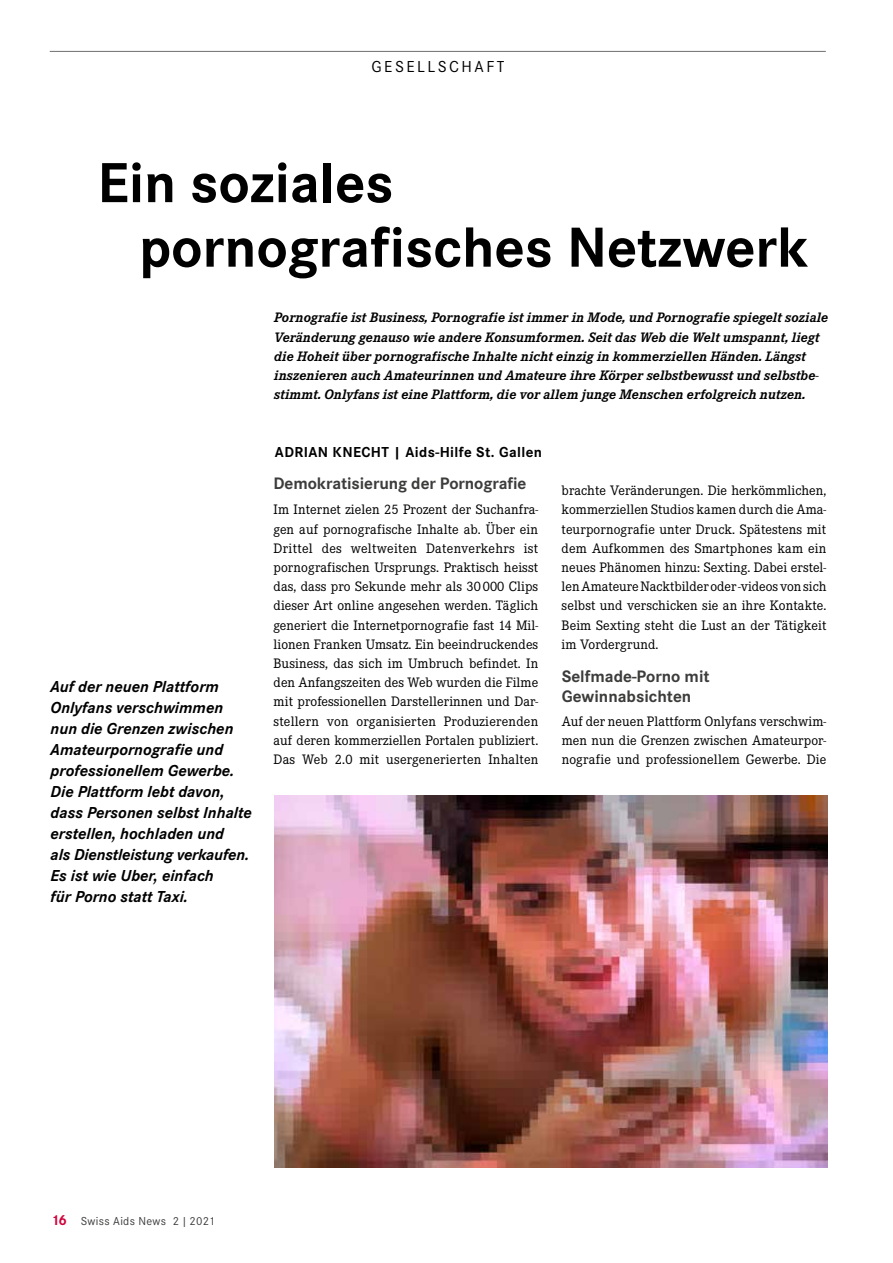
<style>
.page{position:relative;width:893px;height:1263px;background:#fff}
.page>*{position:absolute;margin:0;border:0;box-sizing:border-box;transform-origin:0 0}
.t1{font:700 58.5px/64.5px "Corporate STOT";color:#000}
.t2{font:700 17.25px/20.9px "Corporate STOT";letter-spacing:-.005em;color:#3c3c3b}
.t3{font:italic 700 16.5px/21px "Corporate STOT";color:#000}
.t4{font:16.5px "Corporate STOT";letter-spacing:.15em;color:#000}
.t5{font:700 15px "Corporate STOT";letter-spacing:.025em;color:#000}
.t6{font:14.25px/19.2px "Corporate ETOT";letter-spacing:.005em;color:#000;text-align:justify}
.t7{font:italic 700 14.25px/19.2px "Corporate ETOT";letter-spacing:.005em;color:#000}
.t8{font:12px "Corporate STOT";letter-spacing:.025em;color:#3c3c3b}
.s1{font-weight:700;font-size:15px;color:#d0043c}
</style>
<div class="page">
<img style="left:274px;top:796px;width:553px;height:371px">
<hr style="left:50px;top:51px;width:776px;height:1px;background:#706f6f">
<p class="t4" style="left:372px;top:57px;width:134px">GESELLSCHAFT</p>
<h1 class="t1" style="left:139px;top:152px;width:671px;text-indent:-42px">Ein soziales pornografisches Netzwerk</h1>
<p class="t7" style="left:274px;top:308px;width:555px">Pornografie ist Business, Pornografie ist immer in Mode, und Pornografie spiegelt soziale Veränderung genauso wie andere Konsumformen. Seit das Web die Welt umspannt, liegt die Hoheit über pornografische Inhalte nicht einzig in kommerziellen Händen. Längst inszenieren auch Amateurinnen und Amateure ihre Körper selbstbewusst und selbstbe&shy;stimmt. Onlyfans ist eine Plattform, die vor allem junge Menschen erfolgreich nutzen.</p>
<p class="t3" style="left:51px;top:676px;width:203px">Auf der neuen Plattform<br>Onlyfans verschwimmen nun die Grenzen zwischen<br>Amateurpornografie und professionellem Gewerbe.<br>Die Plattform lebt davon, dass Personen selbst Inhalte erstellen, hochladen und<br>als Dienstleistung verkaufen.<br>Es ist wie Uber, einfach<br>für Porno statt Taxi.</p>
<p class="t5" style="left:275px;top:443px;width:269px">ADRIAN KNECHT | Aids-Hilfe St. Gallen</p>
<p class="t2" style="left:274px;top:473px;width:254px">Demokratisierung der Pornografie</p>
<p class="t6" style="left:274px;top:500px;width:266px">Im Internet zielen 25 Prozent der Suchanfra&shy;gen auf pornografische Inhalte ab. Über ein Drittel des weltweiten Datenverkehrs ist pornografischen Ursprungs. Praktisch heisst das, dass pro Sekunde mehr als 30 000 Clips dieser Art online angesehen werden. Täglich generiert die Internetpornografie fast 14 Mil&shy;lionen Franken Umsatz. Ein beeindruckendes Business, das sich im Umbruch befindet. In den Anfangszeiten des Web wurden die Filme mit professionellen Darstellerinnen und Dar&shy;stellern von organisierten Produzierenden auf deren kommerziellen Portalen publiziert.<br>Das Web 2.0 mit usergenerierten Inhalten</p>
<p class="t6" style="left:562px;top:481px;width:266px">brachte Veränderungen. Die herkömmlichen, kommerziellen Studios kamen durch die Ama&shy;teurpornografie unter Druck. Spätestens mit dem Aufkommen des Smartphones kam ein neues Phänomen hinzu: Sexting. Dabei erstel&shy;len Amateure Nacktbilder oder -videos von sich selbst und verschicken sie an ihre Kontakte.<br>Beim Sexting steht die Lust an der Tätigkeit im Vordergrund.</p>
<p class="t2" style="left:562px;top:666px;width:149px">Selfmade-Porno mit<br>Gewinnabsichten</p>
<p class="t6" style="left:562px;top:712px;width:266px">Auf der neuen Plattform Onlyfans verschwim&shy;men nun die Grenzen zwischen Amateurpor&shy;nografie und professionellem Gewerbe. Die</p>
<p class="t8" style="left:51px;top:1214px;width:166px"><span class="s1">16</span> Swiss Aids News 2 | 2021</p>
</div>
